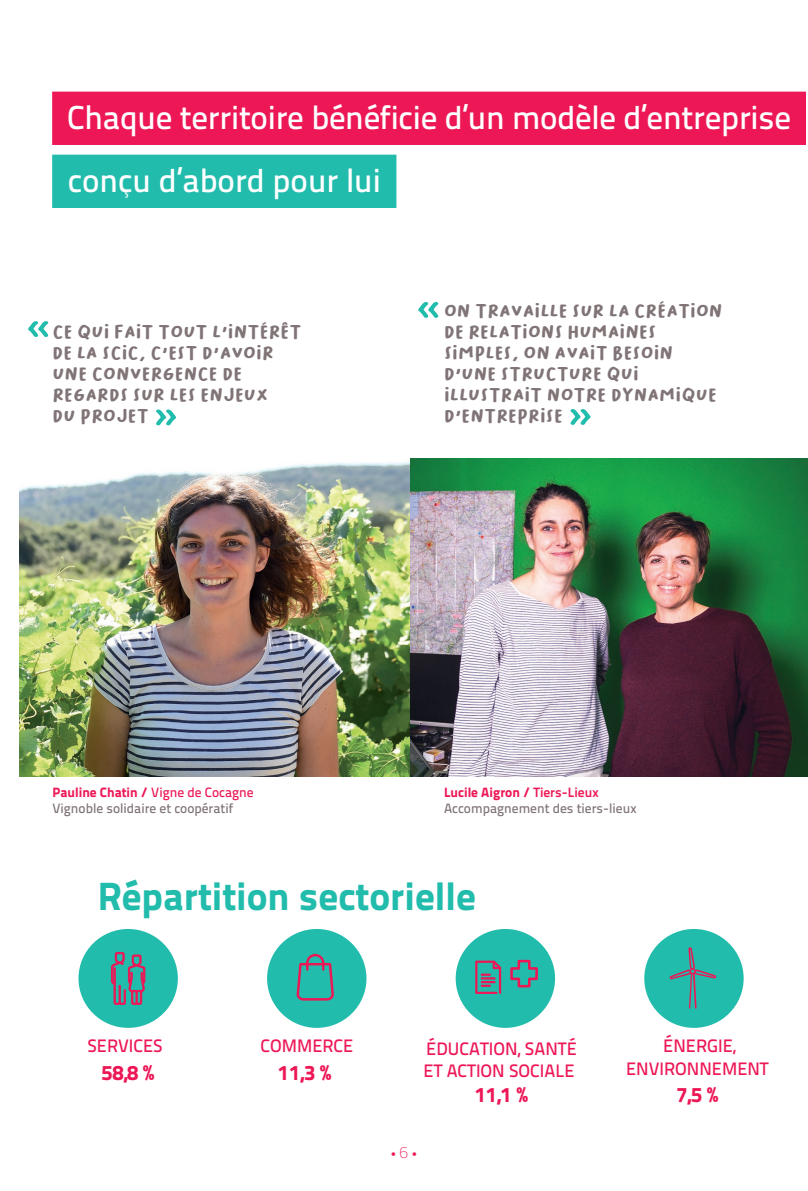
<style>
.page{position:relative;width:808px;height:1191px;background:#fff}
.page>*{position:absolute;margin:0;border:0;box-sizing:border-box;transform-origin:0 0}
.t1{font:39.3px "Titillium Text 14 L 999 wt";color:#22bcac}
.t2{font:33px/63px "Titillium Text 14 L 600 wt";letter-spacing:-.005em;color:#fff}
.t3{font:21px "Titillium Text 14 L 999 wt";color:#ed1756}
.t4{font:18px/21px "Bakso Sapi";color:#807476}
.t5{font:18px/22.5px "Titillium Text 14 L 600 wt";color:#ed1756}
.t6{font:600 15px "Myriad Pro";color:#ed1756}
.t7{font:13.5px "Titillium Text 14 L 600 wt";color:#807476}
.t8{font:13.5px "Titillium Text 14 L 999 wt";color:#ed1756}
.s1{font-family:"Titillium Text 14 L 600 wt"}
.s2{font-family:"Titillium Text 14 L 800 wt"}
.s3{font-family:"Titillium Text 14 L";font-weight:700;font-size:16.5px}
</style>
<div class="page">
<img style="left:20px;top:458px;width:788px;height:318px">
<div style="left:52px;top:92px;width:754px;height:53px;background:#ed1756"></div>
<div style="left:52px;top:155px;width:344px;height:53px;background:#22bcac"></div>
<svg style="left:570px;top:409px;width:21px;height:16px"></svg>
<svg style="left:418px;top:302px;width:20px;height:16px"></svg>
<svg style="left:28px;top:321px;width:20px;height:16px"></svg>
<svg style="left:156px;top:409px;width:20px;height:16px"></svg>
<div style="left:78px;top:929px;width:100px;height:98px;background:#22bcac;border-radius:50%"></div>
<svg style="left:111px;top:952px;width:35px;height:76px"></svg>
<div style="left:456px;top:929px;width:99px;height:98px;background:#22bcac;border-radius:50%"></div>
<svg style="left:510px;top:959px;width:28px;height:29px"></svg>
<svg style="left:475px;top:960px;width:26px;height:34px"></svg>
<div style="left:644px;top:929px;width:100px;height:98px;background:#22bcac;border-radius:50%"></div>
<svg style="left:669px;top:947px;width:47px;height:61px"></svg>
<div style="left:267px;top:929px;width:99px;height:98px;background:#22bcac;border-radius:50%"></div>
<svg style="left:297px;top:954px;width:37px;height:46px"></svg>
<h2 class="t2" style="left:67px;top:86px;width:725px">Chaque territoire bénéficie d’un modèle d’entreprise conçu d’abord pour lui</h2>
<p class="t4" style="left:52px;top:321px;width:251px">CE QUI FAIT TOUT L'INTÉRÊT<br>DE LA SCIC, C'EST D'AVOIR<br>UNE CONVERGENCE DE<br>REGARDS SUR LES ENJEUX<br>DU PROJET</p>
<p class="t4" style="left:444px;top:300px;width:280px">ON TRAVAILLE SUR LA CRÉATION<br>DE RELATIONS HUMAINES<br>SIMPLES, ON AVAIT BESOIN<br>D'UNE STRUCTURE QUI<br>ILLUSTRAIT NOTRE DYNAMIQUE<br>D'ENTREPRISE</p>
<p class="t8" style="left:52px;top:783px;width:203px">Pauline Chatin / <span class="s1">Vigne de Cocagne</span></p>
<p class="t7" style="left:52px;top:800px;width:182px">Vignoble solidaire et coopératif</p>
<p class="t8" style="left:444px;top:783px;width:156px">Lucile Aigron / <span class="s2">Tiers-Lieux</span></p>
<p class="t7" style="left:444px;top:800px;width:194px">Accompagnement des tiers-lieux</p>
<h1 class="t1" style="left:98px;top:871px;width:380px">Répartition sectorielle</h1>
<p class="t5" style="left:87px;top:1034px;width:77px">SERVICES</p>
<p class="t3" style="left:101px;top:1059px;width:55px">58,8 %</p>
<p class="t5" style="left:260px;top:1034px;width:94px">COMMERCE</p>
<p class="t3" style="left:278px;top:1059px;width:55px">11,3 %</p>
<p class="t5" style="left:424px;top:1037px;width:155px">ÉDUCATION, SANTÉ<br>ET ACTION SOCIALE</p>
<p class="t3" style="left:475px;top:1081px;width:55px">11,1 %</p>
<p class="t6" style="left:391px;top:1143px;width:27px">•<span class="s3">6</span> •</p>
<p class="t5" style="left:626px;top:1034px;width:144px;text-align:center">ÉNERGIE,<br>ENVIRONNEMENT</p>
<p class="t3" style="left:676px;top:1081px;width:43px">7,5 %</p>
</div>
